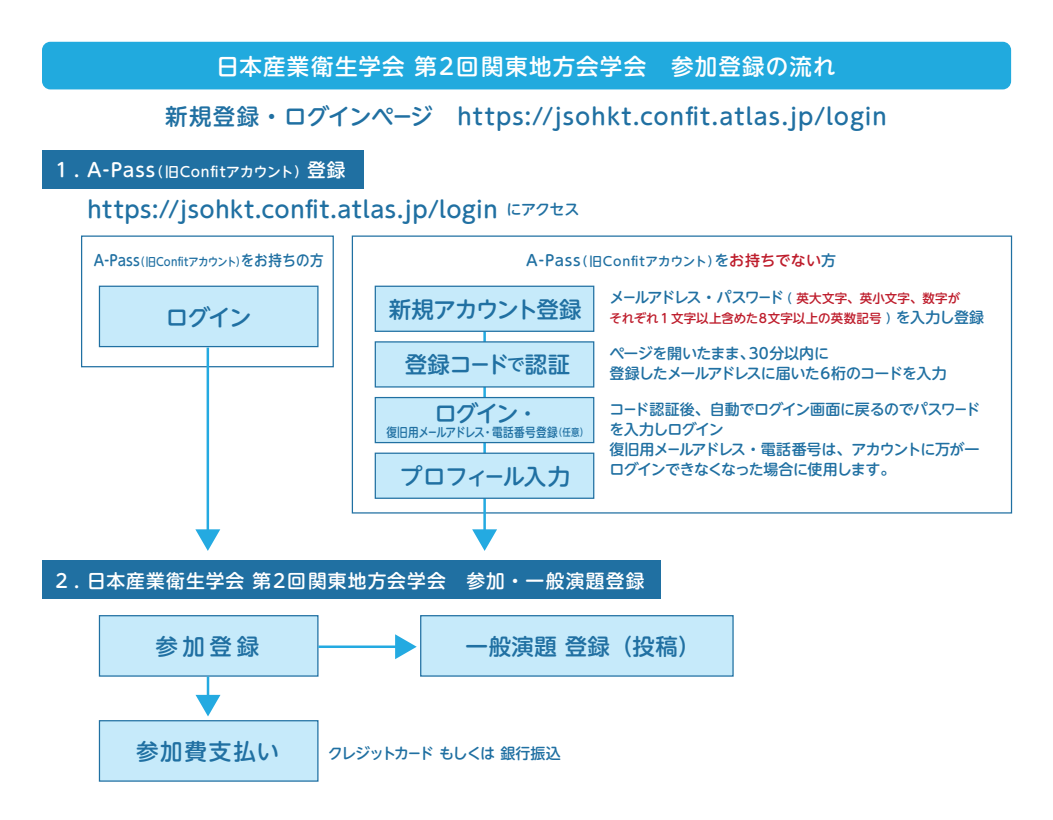
<style>
.page{position:relative;width:1053px;height:820px;background:#fff}
.page>*{position:absolute;margin:0;border:0;box-sizing:border-box;transform-origin:0 0}
.t1{font:500 22.5px "UD Shin M Go Pr 6 N";letter-spacing:.02em;color:#2070a2}
.t2{font:500 22.5px "UD Shin M Go Pr 6 N";letter-spacing:.045em;color:#2070a2}
.t3{font:500 22.5px "UD Shin M Go Pr 6 N";letter-spacing:.055em;color:#fff}
.t4{font:500 22.5px "UD Shin M Go Pr 6 N";letter-spacing:-.055em;color:#2070a2}
.t5{font:500 22.5px "UD Shin M Go Pr 6 N";letter-spacing:-.05em;color:#2070a2}
.t6{font:500 18.75px "UD Shin M Go Pr 6 N";letter-spacing:.06em;color:#fff}
.t7{font:500 15px/20px "UD Shin M Go Pr 6 N";letter-spacing:-.05em;color:#2070a2}
.t8{font:500 15px "UD Shin M Go Pr 6 N";letter-spacing:-.11em;color:#2070a2}
.t9{font:500 13.75px "UD Shin M Go Pr 6 N";letter-spacing:.02em;color:#fff}
.t10{font:500 12.5px "UD Shin M Go Pr 6 N";letter-spacing:.01em;color:#be1d2c}
.t11{font:500 12.5px "UD Shin M Go Pr 6 N";letter-spacing:.015em;color:#2070a2}
.t12{font:500 12.5px "UD Shin M Go Pr 6 N";letter-spacing:-.005em;color:#2070a2;scale:.85 1}
.t13{font:500 11.25px "UD Shin M Go Pr 6 N";letter-spacing:-.015em;color:#2070a2;scale:.9 1}
.s1{font-size:18.75px}
.s2{font-size:15px}
.s3{font-size:15px;color:#be1d2c}
.s4{font-size:17.5px}
.s5{font-weight:400}
.s6{font-size:10px}
.s7{font-size:12.5px}
.s8{font-size:12.5px;color:#be1d2c}
.s9{color:#2070a2}
.s10{font-size:15px;color:#2070a2}
</style>
<div class="page">
<div style="left:42px;top:150px;width:321px;height:39px;background:#2070a2"></div>
<div style="left:81px;top:235px;width:253px;height:132px;border:1px solid #2070a2"></div>
<div style="left:352px;top:235px;width:660px;height:278px;border:1px solid #2070a2"></div>
<hr style="left:483px;top:331px;width:3px;height:202px;background:#24aae1">
<svg style="left:472px;top:529px;width:25px;height:22px"></svg>
<div style="left:42px;top:42px;width:969px;height:47px;background:#21aade;border-radius:8px"></div>
<div style="left:99px;top:286px;width:219px;height:61px;background:#c6eafa;border:1px solid #2070a2"></div>
<div style="left:99px;top:615px;width:219px;height:61px;background:#c6eafa;border:1px solid #2070a2"></div>
<div style="left:42px;top:560px;width:618px;height:39px;background:#2070a2"></div>
<div style="left:420px;top:615px;width:313px;height:61px;background:#c6eafa;border:1px solid #2070a2"></div>
<div style="left:99px;top:720px;width:219px;height:61px;background:#c6eafa;border:1px solid #2070a2"></div>
<div style="left:374px;top:286px;width:220px;height:46px;background:#c6eafa;border:1px solid #2070a2"></div>
<div style="left:374px;top:341px;width:220px;height:46px;background:#c6eafa;border:1px solid #2070a2"></div>
<div style="left:374px;top:452px;width:220px;height:47px;background:#c6eafa;border:1px solid #2070a2"></div>
<hr style="left:206px;top:347px;width:3px;height:186px;background:#24aae1">
<svg style="left:195px;top:529px;width:25px;height:22px"></svg>
<hr style="left:207px;top:676px;width:2px;height:22px;background:#24aae1">
<svg style="left:195px;top:695px;width:25px;height:21px"></svg>
<hr style="left:318px;top:645px;width:81px;height:3px;background:#24aae1">
<svg style="left:395px;top:634px;width:21px;height:25px"></svg>
<div style="left:374px;top:397px;width:220px;height:46px;background:#c6eafa;border:1px solid #2070a2"></div>
<h1 class="t3" style="left:216px;top:48px;width:620px">日本産業衛生学会 第2回関東地方会学会　参加登録の流れ</h1>
<h1 class="t2" style="left:165px;top:97px;width:723px">新規登録・ログインページ　https://jsohkt.confit.atlas.jp/login</h1>
<p class="t9" style="left:55px;top:160px;width:292px"><span class="s1">1 . A-Pass</span>（旧Confitアカウント）<span class="s1">登録</span></p>
<h1 class="t1" style="left:87px;top:191px;width:493px">https://jsohkt.confit.atlas.jp/login <span class="s2">にアクセス</span></h1>
<p class="t13" style="left:94px;top:252px;width:256px"><span class="s2">A-Pass</span>（旧Confitアカウント）<span class="s2">をお持ちの方</span></p>
<p class="t11" style="left:526px;top:250px;width:311px"><span class="s2">A-Pass</span>（旧Confitアカウント）<span class="s2">を</span><span class="s3">お持ちでない</span><span class="s2">方</span></p>
<h1 class="t1" style="left:166px;top:299px;width:87px">ログイン</h1>
<h1 class="t4" style="left:389px;top:290px;width:194px">新規アカウント登録</h1>
<h1 class="t1" style="left:405px;top:346px;width:167px">登録コード<span class="s4">で</span>認証</h1>
<h1 class="t1" style="left:434px;top:395px;width:106px">ログイン<span class="s5">・</span></h1>
<p class="t12" style="left:386px;top:421px;width:239px">復旧用メールアドレス<span class="s5">・</span>電話番号登録<span class="s6">（任意）</span></p>
<h1 class="t5" style="left:400px;top:457px;width:172px">プロフィール入力</h1>
<p class="t8" style="left:609px;top:285px;width:352px">メールアドレス・パスワード<span class="s7">（</span> <span class="s8">英大文字、英小文字、数字が</span></p>
<p class="t10" style="left:609px;top:308px;width:376px">それぞれ1 文字以上含めた8文字以上の英数記号 <span class="s9">）</span><span class="s10">を入力し登録</span></p>
<p class="t7" style="left:609px;top:342px;width:339px">ページを開いたまま、30分以内に<br>登録したメールアドレスに届いた6桁のコードを入力</p>
<p class="t7" style="left:609px;top:398px;width:372px">コード認証後、自動でログイン画面に戻るのでパスワードを入力しログイン<br>復旧用メールアドレス・電話番号は、アカウントに万が一ログインできなくなった場合に使用します。</p>
<p class="t6" style="left:55px;top:565px;width:590px">2 . 日本産業衛生学会 第2回関東地方会学会　参加・一般演題登録</p>
<h1 class="t1" style="left:155px;top:628px;width:105px">参加登録</h1>
<h1 class="t1" style="left:465px;top:628px;width:236px">一般演題 登録（投稿）</h1>
<h1 class="t1" style="left:136px;top:733px;width:144px">参加費支払い</h1>
<p class="t7" style="left:327px;top:742px;width:235px">クレジットカード もしくは 銀行振込</p>
</div>
